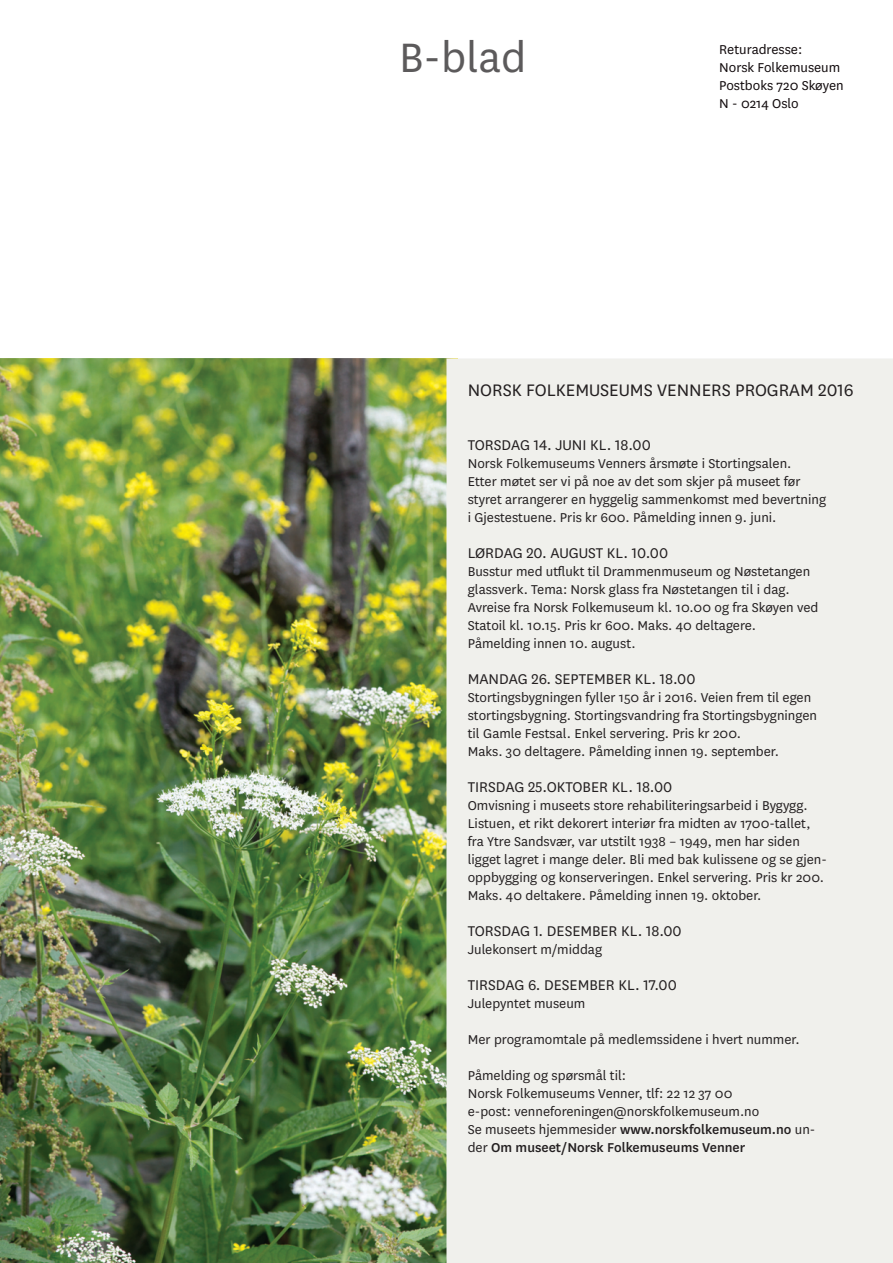
<style>
.page{position:relative;width:893px;height:1263px;background:#fff}
.page>*{position:absolute;margin:0;border:0;box-sizing:border-box;transform-origin:0 0}
.t1{font:48px "National";color:#5c5a5b}
.t2{font:19.5px "National";color:#231f20}
.t3{font:16.5px "National";color:#231f20}
.t4{font:15px/18px "National";color:#231f20}
.t5{font:15px/18px "National";color:#110a0c}
.s1{font-weight:500}
</style>
<div class="page">
<img style="left:0;top:358px;width:446px;height:905px">
<div style="left:446px;top:358px;width:447px;height:905px;background:#f0f0ec"></div>
<h1 class="t1" style="left:399px;top:26px;width:129px">B-blad</h1>
<p class="t5" style="left:719px;top:40px;width:126px">Returadresse:<br>Norsk Folkemuseum<br>Postboks 720 Skøyen<br>N - 0214 Oslo</p>
<h2 class="t2" style="left:468px;top:377px;width:387px">NORSK FOLKEMUSEUMS VENNERS PROGRAM 2016</h2>
<p class="t3" style="left:468px;top:434px;width:185px">TORSDAG 14. JUNI KL. 18.00</p>
<p class="t4" style="left:468px;top:454px;width:360px">Norsk Folkemuseums Venners årsmøte i Stortingsalen.<br>Etter møtet ser vi på noe av det som skjer på museet før styret arrangerer en hyggelig sammenkomst med bevertning i Gjestestuene. Pris kr 600. Påmelding innen 9. juni.</p>
<p class="t3" style="left:468px;top:542px;width:202px">LØRDAG 20. AUGUST KL. 10.00</p>
<p class="t4" style="left:468px;top:562px;width:352px">Busstur med utflukt til Drammenmuseum og Nøstetangen glassverk. Tema: Norsk glass fra Nøstetangen til i dag.<br>Avreise fra Norsk Folkemuseum kl. 10.00 og fra Skøyen ved Statoil kl. 10.15. Pris kr 600. Maks. 40 deltagere.<br>Påmelding innen 10. august.</p>
<p class="t3" style="left:468px;top:668px;width:229px">MANDAG 26. SEPTEMBER KL. 18.00</p>
<p class="t4" style="left:468px;top:688px;width:351px">Stortingsbygningen fyller 150 år i 2016. Veien frem til egen stortingsbygning. Stortingsvandring fra Stortingsbygningen til Gamle Festsal. Enkel servering. Pris kr 200.<br>Maks. 30 deltagere. Påmelding innen 19. september.</p>
<p class="t3" style="left:468px;top:776px;width:206px">TIRSDAG 25.OKTOBER KL. 18.00</p>
<p class="t4" style="left:468px;top:796px;width:361px">Omvisning i museets store rehabiliteringsarbeid i Bygygg.<br>Listuen, et rikt dekorert interiør fra midten av 1700-tallet, fra Ytre Sandsvær, var utstilt 1938 – 1949, men har siden ligget lagret i mange deler. Bli med bak kulissene og se gjen&shy;oppbygging og konserveringen. Enkel servering. Pris kr 200.<br>Maks. 40 deltakere. Påmelding innen 19. oktober.</p>
<p class="t3" style="left:468px;top:920px;width:215px">TORSDAG 1. DESEMBER KL. 18.00</p>
<p class="t4" style="left:468px;top:940px;width:136px">Julekonsert m/middag</p>
<p class="t3" style="left:468px;top:974px;width:211px">TIRSDAG 6. DESEMBER KL. 17.00</p>
<p class="t4" style="left:468px;top:994px;width:119px">Julepyntet museum</p>
<p class="t4" style="left:468px;top:1030px;width:333px">Mer programomtale på medlemssidene i hvert nummer.</p>
<p class="t4" style="left:468px;top:1066px;width:349px">Påmelding og spørsmål til:<br>Norsk Folkemuseums Venner, tlf: 22 12 37 00<br>e-post: venneforeningen@norskfolkemuseum.no<br>Se museets hjemmesider <span class="s1">www.norskfolkemuseum.no</span> un&shy;der <span class="s1">Om museet/Norsk Folkemuseums Venner</span></p>
</div>
